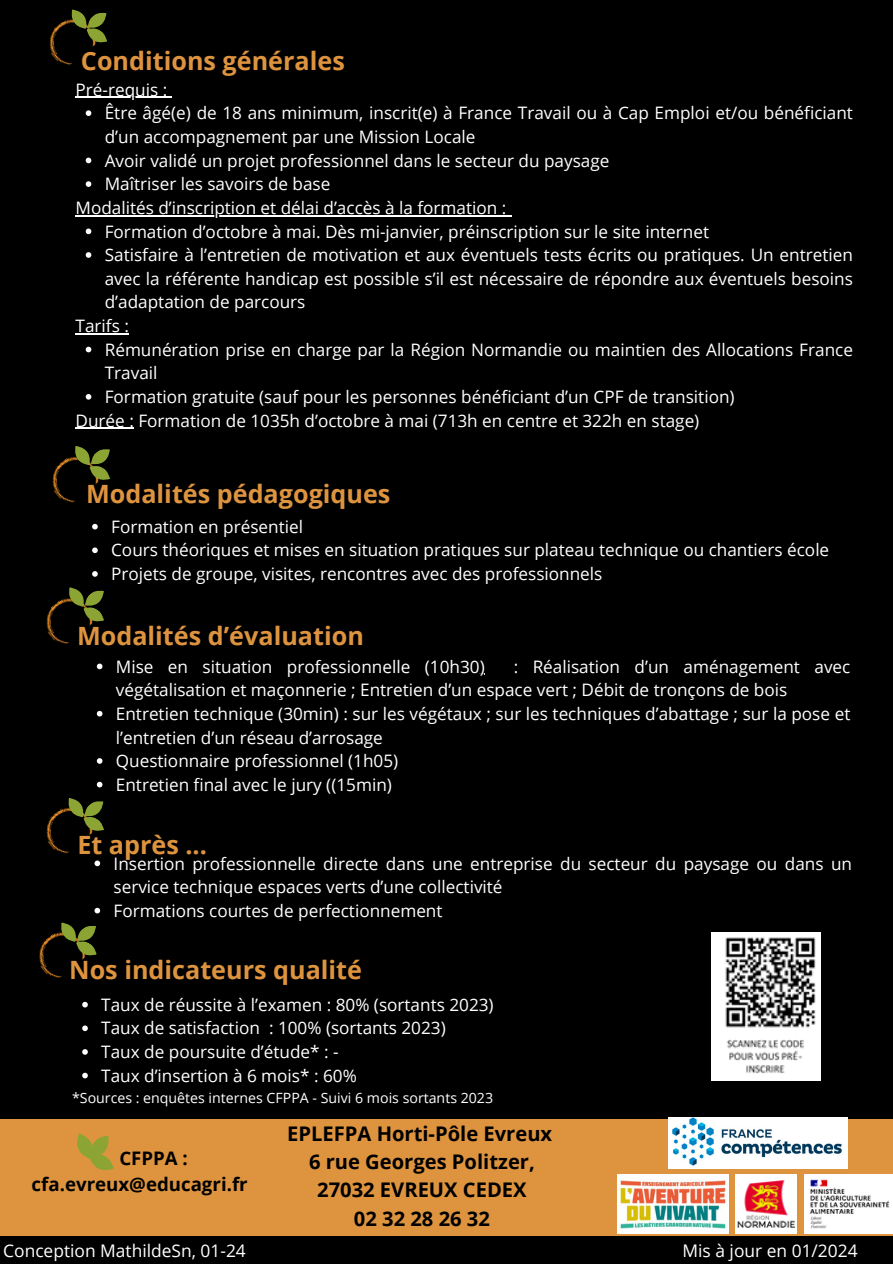
<style>
.page{position:relative;width:893px;height:1264px;background:#fff}
.page>*{position:absolute;margin:0;border:0;box-sizing:border-box;transform-origin:0 0}
.t1{font:700 25.2px "Open Sans";color:#de943f}
.t2{font:700 20.1px/28.2px "Open Sans";color:#000;text-align:center}
.t3{font:700 18.6px/25.8px "Open Sans";color:#000}
.t4{font:17.4px "Open Sans";color:#fff}
.t5{font:17.1px/23.7px "Open Sans";color:#fff}
.t6{font:14.1px "Open Sans";color:#fff}
</style>
<div class="page">
<div style="left:0;top:0;width:892px;height:1263px;background:#000"></div>
<img style="left:49px;top:19px;width:23px;height:46px">
<svg style="left:67px;top:9px;width:40px;height:38px"></svg>
<img style="left:52px;top:457px;width:44px;height:46px">
<svg style="left:71px;top:446px;width:39px;height:38px"></svg>
<img style="left:39px;top:933px;width:44px;height:45px">
<svg style="left:57px;top:922px;width:40px;height:37px"></svg>
<img style="left:46px;top:808px;width:44px;height:46px">
<svg style="left:64px;top:798px;width:40px;height:37px"></svg>
<svg style="left:92px;top:524px;width:6px;height:5px"></svg>
<svg style="left:92px;top:547px;width:6px;height:6px"></svg>
<svg style="left:92px;top:571px;width:6px;height:5px"></svg>
<img style="left:46px;top:598px;width:44px;height:46px">
<svg style="left:65px;top:587px;width:39px;height:38px"></svg>
<img style="left:711px;top:932px;width:109px;height:148px">
<svg style="left:82px;top:1001px;width:6px;height:6px"></svg>
<svg style="left:82px;top:1025px;width:6px;height:6px"></svg>
<svg style="left:82px;top:1049px;width:6px;height:5px"></svg>
<svg style="left:82px;top:1072px;width:6px;height:6px"></svg>
<svg style="left:94px;top:860px;width:6px;height:6px"></svg>
<svg style="left:94px;top:907px;width:6px;height:6px"></svg>
<hr style="left:76px;top:97px;width:91px;height:1px;background:#fff">
<svg style="left:86px;top:110px;width:5px;height:6px"></svg>
<svg style="left:86px;top:158px;width:5px;height:5px"></svg>
<svg style="left:86px;top:181px;width:5px;height:6px"></svg>
<hr style="left:76px;top:215px;width:431px;height:1px;background:#fff">
<svg style="left:86px;top:228px;width:5px;height:6px"></svg>
<svg style="left:86px;top:252px;width:5px;height:6px"></svg>
<hr style="left:76px;top:333px;width:53px;height:1px;background:#fff">
<svg style="left:86px;top:347px;width:5px;height:5px"></svg>
<svg style="left:86px;top:394px;width:5px;height:5px"></svg>
<hr style="left:76px;top:428px;width:58px;height:1px;background:#fff">
<svg style="left:97px;top:663px;width:5px;height:6px"></svg>
<svg style="left:97px;top:711px;width:5px;height:5px"></svg>
<svg style="left:97px;top:758px;width:5px;height:5px"></svg>
<svg style="left:97px;top:781px;width:5px;height:6px"></svg>
<div style="left:0;top:1118px;width:892px;height:117px;background:#de943f"></div>
<svg style="left:77px;top:1133px;width:37px;height:37px"></svg>
<img style="left:735px;top:1174px;width:61px;height:59px">
<img style="left:617px;top:1174px;width:111px;height:59px">
<img style="left:804px;top:1174px;width:88px;height:59px">
<img style="left:668px;top:1117px;width:179px;height:51px">
<h3 class="t1" style="left:81px;top:43px;width:265px">Conditions générales</h3>
<h3 class="t5" style="left:76px;top:77px;width:93px">Pré-requis :</h3>
<h3 class="t5" style="left:105px;top:101px;width:749px">Être âgé(e) de 18 ans minimum, inscrit(e) à France Travail ou à Cap Emploi et/ou bénéficiant d’un accompagnement par une Mission Locale</h3>
<p class="t5" style="left:105px;top:148px;width:506px">Avoir validé un projet professionnel dans le secteur du paysage</p>
<p class="t5" style="left:105px;top:172px;width:227px">Maîtriser les savoirs de base</p>
<p class="t5" style="left:76px;top:195px;width:432px">Modalités d’inscription et délai d’accès à la formation :</p>
<p class="t5" style="left:105px;top:219px;width:605px">Formation d’octobre à mai. Dès mi-janvier, préinscription sur le site internet</p>
<h1 class="t5" style="left:105px;top:243px;width:749px;text-align:justify">Satisfaire à l’entretien de motivation et aux éventuels tests écrits ou pratiques. Un entretien avec la référente handicap est possible s’il est nécessaire de répondre aux éventuels besoins d’adaptation de parcours</h1>
<h3 class="t5" style="left:76px;top:313px;width:55px">Tarifs :</h3>
<h3 class="t5" style="left:105px;top:337px;width:749px">Rémunération prise en charge par la Région Normandie ou maintien des Allocations France<br>Travail</h3>
<h3 class="t5" style="left:105px;top:384px;width:631px">Formation gratuite (sauf pour les personnes bénéficiant d’un CPF de transition)</h3>
<h3 class="t5" style="left:76px;top:408px;width:625px">Durée : Formation de 1035h d’octobre à mai (713h en centre et 322h en stage)</h3>
<h3 class="t1" style="left:86px;top:476px;width:306px">Modalités pédagogiques</h3>
<h1 class="t5" style="left:111px;top:514px;width:193px">Formation en présentiel</h1>
<h3 class="t5" style="left:111px;top:538px;width:719px">Cours théoriques et mises en situation pratiques sur plateau technique ou chantiers école</h3>
<h3 class="t5" style="left:111px;top:561px;width:492px">Projets de groupe, visites, rencontres avec des professionnels</h3>
<h1 class="t1" style="left:77px;top:618px;width:288px">Modalités d’évaluation</h1>
<p class="t5" style="left:116px;top:654px;width:736px;text-indent:398px">: Réalisation d’un aménagement avec végétalisation et maçonnerie ; Entretien d’un espace vert ; Débit de tronçons de bois<br>Entretien technique (30min) : sur les végétaux ; sur les techniques d’abattage ; sur la pose et</p>
<p class="t5" style="left:116px;top:725px;width:284px">l’entretien d’un réseau d’arrosage<br>Questionnaire professionnel (1h05)</p>
<p class="t5" style="left:116px;top:772px;width:277px">Entretien final avec le jury ((15min)</p>
<p class="t5" style="left:116px;top:654px;width:370px">Mise en situation professionnelle (10h30)</p>
<p class="t1" style="left:77px;top:827px;width:131px">Et après ...</p>
<h1 class="t5" style="left:113px;top:851px;width:740px">Insertion professionnelle directe dans une entreprise du secteur du paysage ou dans un service technique espaces verts d’une collectivité</h1>
<h3 class="t5" style="left:113px;top:898px;width:330px">Formations courtes de perfectionnement</h3>
<h3 class="t1" style="left:69px;top:951px;width:294px">Nos indicateurs qualité</h3>
<h3 class="t5" style="left:101px;top:992px;width:394px">Taux de réussite à l’examen : 80% (sortants 2023)</h3>
<h3 class="t5" style="left:101px;top:1015px;width:346px">Taux de satisfaction : 100% (sortants 2023)</h3>
<p class="t5" style="left:101px;top:1039px;width:239px">Taux de poursuite d’étude* : -</p>
<p class="t5" style="left:101px;top:1063px;width:257px">Taux d’insertion à 6 mois* : 60%</p>
<p class="t6" style="left:72px;top:1088px;width:422px">*Sources : enquêtes internes CFPPA - Suivi 6 mois sortants 2023</p>
<h3 class="t3" style="left:32px;top:1144px;width:217px;text-indent:88px">CFPPA : cfa.evreux@educagri.fr</h3>
<p class="t2" style="left:287px;top:1119px;width:266px">EPLEFPA Horti-Pôle Evreux<br>6 rue Georges Politzer,<br>27032 EVREUX CEDEX<br>02 32 28 26 32</p>
<h3 class="t4" style="left:3px;top:1238px;width:244px">Conception MathildeSn, 01-24</h3>
<h3 class="t4" style="left:682px;top:1238px;width:177px">Mis à jour en 01/2024</h3>
</div>
